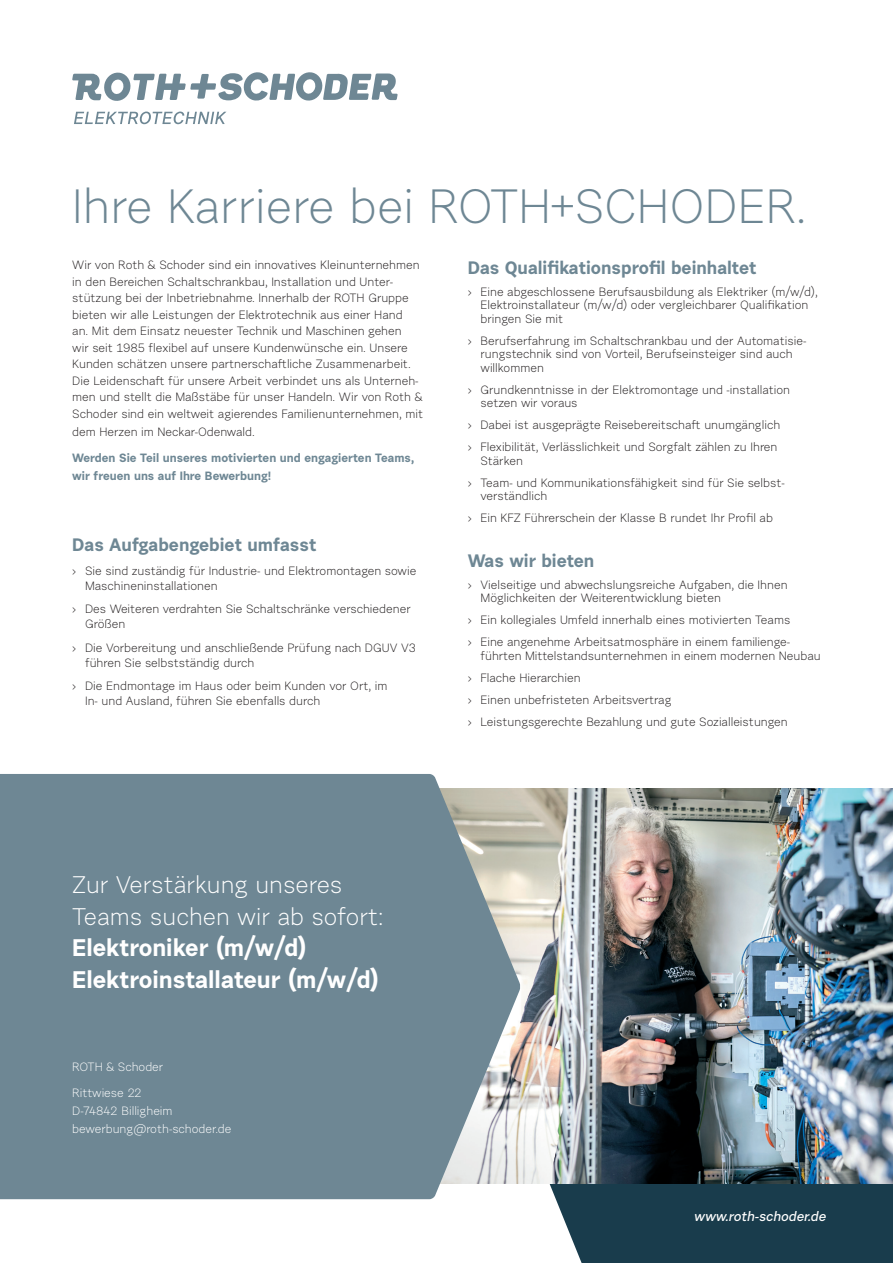
<style>
.page{position:relative;width:893px;height:1263px;background:#fff}
.page>*{position:absolute;margin:0;border:0;box-sizing:border-box;transform-origin:0 0}
.t1{font:48px "Urban Grotesk Li Se";color:#6e8794}
.t2{font:700 24px/31.5px "Urban Grotesk Re Bo";color:#fff}
.t3{font:24px/31.5px "Urban Grotesk Li Se";color:#fff}
.t4{font:700 18px "Urban Grotesk Re Bo";color:#6e8794}
.t5{font:italic 700 13.5px "Urban Grotesk Li Se";color:#fff}
.t6{font:12px/16.5px "Urban Grotesk Li Se";color:#231f20}
.t7{font:700 12px/18px "Urban Grotesk Re Bo";color:#6e8794}
.t8{font:12px/18px "Urban Grotesk Li Se";color:#fff}
</style>
<div class="page">
<div style="left:547px;top:1183px;width:346px;height:80px;background:#193c4c"></div>
<img style="left:520px;top:789px;width:373px;height:394px">
<svg style="left:0;top:774px;width:520px;height:425px;background:#768d98"></svg>
<svg style="left:74px;top:112px;width:152px;height:12px"></svg>
<svg style="left:72px;top:72px;width:326px;height:29px"></svg>
<h1 class="t1" style="left:72px;top:176px;width:736px">Ihre Karriere bei ROTH+SCHODER.</h1>
<p class="t6" style="left:72px;top:257px;width:352px">Wir von Roth &amp; Schoder sind ein innovatives Kleinunternehmen in den Bereichen Schaltschrankbau, Installation und Unter&shy;stützung bei der Inbetriebnahme. Innerhalb der ROTH Gruppe bieten wir alle Leistungen der Elektrotechnik aus einer Hand<br>an. Mit dem Einsatz neuester Technik und Maschinen gehen<br>wir seit 1985 flexibel auf unsere Kundenwünsche ein. Unsere Kunden schätzen unsere partnerschaftliche Zusammenarbeit.<br>Die Leidenschaft für unsere Arbeit verbindet uns als Unterneh&shy;men und stellt die Maßstäbe für unser Handeln. Wir von Roth &amp; Schoder sind ein weltweit agierendes Familienunternehmen, mit</p>
<p class="t6" style="left:72px;top:423px;width:184px">dem Herzen im Neckar-Odenwald.</p>
<p class="t7" style="left:72px;top:449px;width:344px">Werden Sie Teil unseres motivierten und engagierten Teams, wir freuen uns auf Ihre Bewerbung!</p>
<h3 class="t4" style="left:72px;top:533px;width:246px">Das Aufgabengebiet umfasst</h3>
<p class="t6" style="left:85px;top:563px;width:333px;line-height:15px;text-indent:-13px">› Sie sind zuständig für Industrie- und Elektromontagen sowie<br>Maschineninstallationen</p>
<p class="t6" style="left:85px;top:602px;width:327px;line-height:15px;text-indent:-13px">› Des Weiteren verdrahten Sie Schaltschränke verschiedener<br>Größen</p>
<p class="t6" style="left:85px;top:640px;width:332px;line-height:15px;text-indent:-13px">› Die Vorbereitung und anschließende Prüfung nach DGUV V3 führen Sie selbstständig durch</p>
<p class="t6" style="left:85px;top:679px;width:304px;line-height:15px;text-indent:-13px">› Die Endmontage im Haus oder beim Kunden vor Ort, im<br>In- und Ausland, führen Sie ebenfalls durch</p>
<h3 class="t4" style="left:468px;top:256px;width:290px">Das Qualifikationsprofil beinhaltet</h3>
<p class="t6" style="left:480px;top:285px;width:339px;line-height:13.5px;text-indent:-13px">› Eine abgeschlossene Berufsausbildung als Elektriker (m/w/d),<br>Elektroinstallateur (m/w/d) oder vergleichbarer Qualifikation bringen Sie mit</p>
<p class="t6" style="left:480px;top:334px;width:327px;line-height:13.5px;text-indent:-13px">› Berufserfahrung im Schaltschrankbau und der Automatisie&shy;rungstechnik sind von Vorteil, Berufseinsteiger sind auch willkommen</p>
<p class="t6" style="left:480px;top:383px;width:311px;line-height:13.5px;text-indent:-13px">› Grundkenntnisse in der Elektromontage und -installation setzen wir voraus</p>
<p class="t6" style="left:468px;top:414px;width:314px;line-height:22px">› Dabei ist ausgeprägte Reisebereitschaft unumgänglich › Flexibilität, Verlässlichkeit und Sorgfalt zählen zu Ihren</p>
<p class="t6" style="left:468px;top:449px;width:318px;line-height:22px;text-indent:13px">Stärken<br>› Team- und Kommunikationsfähigkeit sind für Sie selbst-</p>
<p class="t6" style="left:468px;top:485px;width:307px;line-height:22px;text-indent:13px">verständlich<br>› Ein KFZ Führerschein der Klasse B rundet Ihr Profil ab</p>
<h3 class="t4" style="left:468px;top:549px;width:128px">Was wir bieten</h3>
<p class="t6" style="left:480px;top:578px;width:309px;line-height:13.5px;text-indent:-13px">› Vielseitige und abwechslungsreiche Aufgaben, die Ihnen<br>Möglichkeiten der Weiterentwicklung bieten</p>
<p class="t6" style="left:468px;top:609px;width:324px;line-height:22px">› Ein kollegiales Umfeld innerhalb eines motivierten Teams › Eine angenehme Arbeitsatmosphäre in einem familienge-</p>
<p class="t6" style="left:468px;top:644px;width:354px;line-height:22px;text-indent:13px">führten Mittelstandsunternehmen in einem modernen Neubau › Flache Hierarchien<br>› Einen unbefristeten Arbeitsvertrag<br>› Leistungsgerechte Bezahlung und gute Sozialleistungen</p>
<h2 class="t3" style="left:72px;top:869px;width:313px">Zur Verstärkung unseres<br>Teams suchen wir ab sofort:</h2>
<h2 class="t2" style="left:72px;top:932px;width:308px">Elektroniker (m/w/d)<br>Elektroinstallateur (m/w/d)</h2>
<p class="t8" style="left:72px;top:1058px;width:93px">ROTH &amp; Schoder</p>
<p class="t8" style="left:72px;top:1084px;width:161px">Rittwiese 22<br>D-74842 Billigheim bewerbung@roth-schoder.de</p>
<p class="t5" style="left:694px;top:1208px;width:134px">www.roth-schoder.de</p>
</div>
